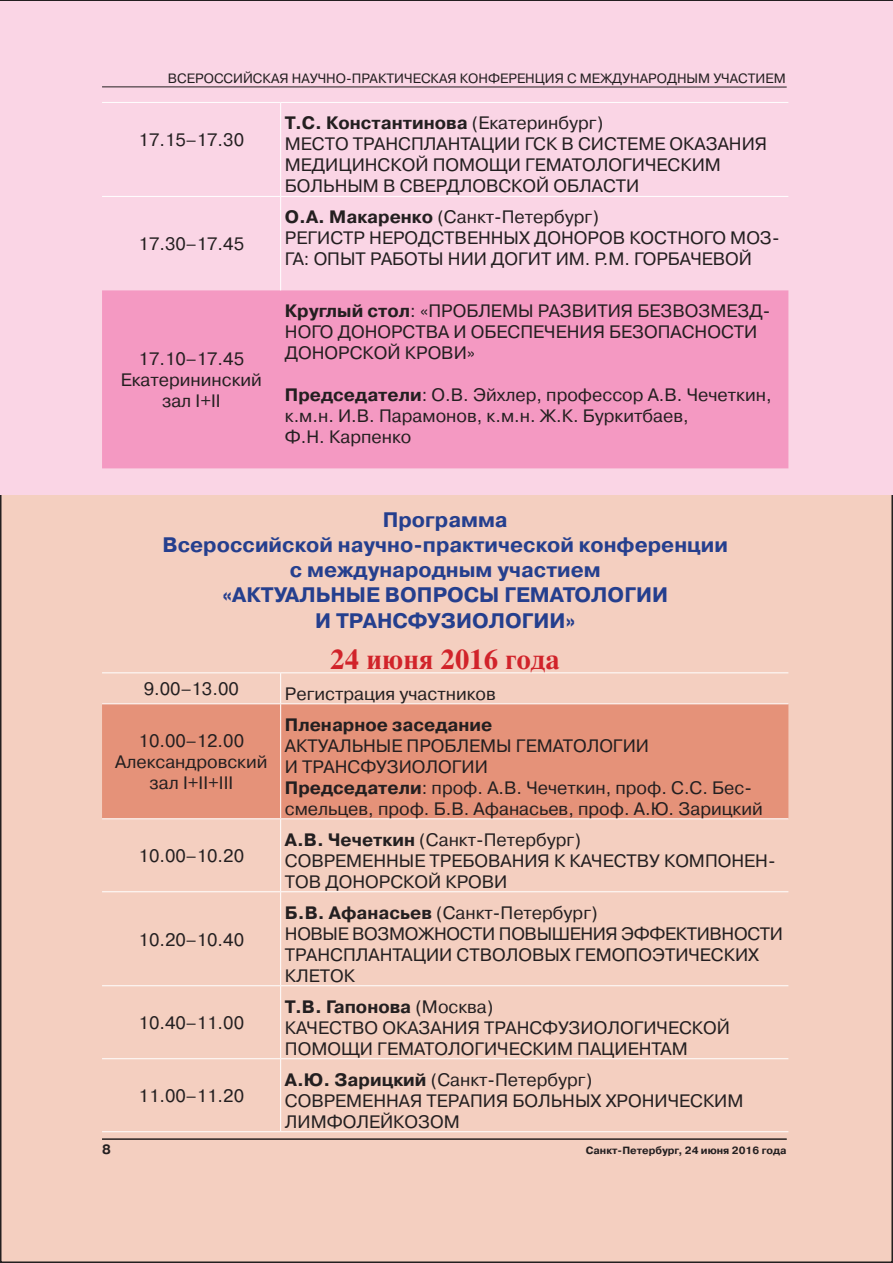
<style>
.page{position:relative;width:893px;height:1263px;background:#fff}
.page>*{position:absolute;margin:0;border:0;box-sizing:border-box;transform-origin:0 0}
.t1{font:700 27px "Thames C";color:#d1232a}
.t2{font:700 21px "Pragmatica C";color:#253f8e}
.t3{font:18px/21px "Pragmatica C";color:#231f20}
.t4{font:700 18px/21px "Pragmatica C";color:#231f20}
.t5{font:13.5px "Pragmatica C";color:#231f20}
.t6{font:700 13.5px "Pragmatica C";color:#231f20}
.t7{font:700 10.5px "Pragmatica C";color:#231f20}
.s1{font-weight:700}
.s2{font-weight:400}
</style>
<div class="page">
<div style="left:1px;top:1px;width:891px;height:1261px;background:#f4cfc0"></div>
<hr style="left:102px;top:1139px;width:685px;height:1px;background:#231f20">
<div style="left:0;top:1px;width:893px;height:493px;background:#fad5e5"></div>
<div style="left:102px;top:290px;width:686px;height:178px;background:#f499c2"></div>
<div style="left:102px;top:704px;width:686px;height:114px;background:#e59279"></div>
<hr style="left:102px;top:102px;width:179px;height:1px;background:#fff">
<hr style="left:281px;top:102px;width:507px;height:1px;background:#fff">
<hr style="left:280px;top:103px;width:1px;height:93px;background:#fff">
<hr style="left:102px;top:196px;width:179px;height:1px;background:#fff">
<hr style="left:281px;top:196px;width:507px;height:1px;background:#fff">
<hr style="left:280px;top:197px;width:1px;height:93px;background:#fff">
<hr style="left:102px;top:672px;width:179px;height:1px;background:#fff">
<hr style="left:281px;top:672px;width:507px;height:1px;background:#fff">
<hr style="left:280px;top:673px;width:1px;height:30px;background:#fff">
<hr style="left:102px;top:703px;width:179px;height:1px;background:#fff">
<hr style="left:281px;top:703px;width:507px;height:1px;background:#fff">
<hr style="left:280px;top:704px;width:1px;height:114px;background:#fff">
<hr style="left:102px;top:818px;width:179px;height:1px;background:#fff">
<hr style="left:281px;top:818px;width:507px;height:1px;background:#fff">
<hr style="left:280px;top:819px;width:1px;height:72px;background:#fff">
<hr style="left:102px;top:891px;width:179px;height:1px;background:#fff">
<hr style="left:281px;top:891px;width:507px;height:1px;background:#fff">
<hr style="left:280px;top:892px;width:1px;height:93px;background:#fff">
<hr style="left:102px;top:985px;width:179px;height:1px;background:#fff">
<hr style="left:281px;top:985px;width:507px;height:1px;background:#fff">
<hr style="left:280px;top:986px;width:1px;height:72px;background:#fff">
<hr style="left:102px;top:1058px;width:179px;height:1px;background:#fff">
<hr style="left:281px;top:1058px;width:507px;height:1px;background:#fff">
<hr style="left:280px;top:1059px;width:1px;height:72px;background:#fff">
<hr style="left:102px;top:1131px;width:179px;height:1px;background:#fff">
<hr style="left:281px;top:1131px;width:507px;height:1px;background:#fff">
<hr style="left:102px;top:87px;width:685px;height:1px;background:#231f20">
<p class="t5" style="left:168px;top:71px;width:617px">Всероссийская научно-п рактическая конференция с м еждународным участием</p>
<p class="t5" style="left:178px;top:71px;width:11px">с</p>
<p class="t5" style="left:225px;top:71px;width:11px">с</p>
<p class="t3" style="left:139px;top:129px;width:107px">17.15–17.30</p>
<p class="t3" style="left:139px;top:234px;width:107px">17.30–17.45</p>
<p class="t3" style="left:121px;top:349px;width:143px;text-align:center">17.10–17.45<br>Екатерининский зал I+II</p>
<p class="t3" style="left:285px;top:113px;width:320px"><span class="s1">Т.С. Константинова</span> (Екатеринбург)<br>МЕСТО ТРАН</p>
<p class="t3" style="left:398px;top:134px;width:39px">СПЛАНТАЦИИ</p>
<p class="t3" style="left:525px;top:134px;width:158px">ГСК В СИСТЕМЕ ОКАЗАНИЯ</p>
<p class="t3" style="left:285px;top:155px;width:30px">МЕДИЦИН</p>
<p class="t3" style="left:378px;top:155px;width:26px">СКОЙ</p>
<p class="t3" style="left:433px;top:155px;width:142px">ПОМОЩИ ГЕМАТОЛОГИЧЕ</p>
<p class="t3" style="left:668px;top:155px;width:55px">СКИМ</p>
<p class="t3" style="left:285px;top:176px;width:14px">БОЛЬНЫ</p>
<p class="t3" style="left:363px;top:176px;width:63px">М В СВЕРДЛОВ</p>
<p class="t3" style="left:498px;top:176px;width:26px">СКОЙ</p>
<p class="t3" style="left:553px;top:176px;width:14px">ОБЛА</p>
<p class="t3" style="left:603px;top:176px;width:25px">СТИ</p>
<p class="t3" style="left:285px;top:207px;width:316px"><span class="s1">О.А. Макаренко</span> (Санкт-Петербург)<br>РЕГИ</p>
<p class="t3" style="left:330px;top:228px;width:52px">СТР НЕРОД</p>
<p class="t3" style="left:431px;top:228px;width:27px">СТВЕННЫХ</p>
<p class="t3" style="left:534px;top:228px;width:14px">ДОНОРОВ</p>
<p class="t3" style="left:629px;top:228px;width:51px">КОСТНОГО</p>
<p class="t3" style="left:730px;top:228px;width:51px">МОЗ-</p>
<p class="t3" style="left:285px;top:249px;width:98px">ГА: ОПЫТ РАБОТЫ</p>
<p class="t3" style="left:448px;top:249px;width:14px">НИИ</p>
<p class="t3" style="left:491px;top:249px;width:13px">ДОГИТ</p>
<p class="t3" style="left:556px;top:249px;width:91px">ИМ. Р.М. ГОРБАЧЕВОЙ</p>
<p class="t4" style="left:285px;top:301px;width:170px">Круглый стол<span class="s2">: «ПРОБЛЕ</span></p>
<p class="t3" style="left:502px;top:301px;width:49px">МЫ РАЗВИТИЯ</p>
<p class="t3" style="left:637px;top:301px;width:13px">БЕЗВОЗ</p>
<p class="t3" style="left:710px;top:301px;width:29px">МЕЗД</p>
<p class="t3" style="left:763px;top:301px;width:9px">-</p>
<p class="t3" style="left:285px;top:322px;width:13px">НОГО</p>
<p class="t3" style="left:338px;top:322px;width:14px">ДОНОР</p>
<p class="t3" style="left:403px;top:322px;width:26px">СТВА</p>
<p class="t3" style="left:454px;top:322px;width:31px">И ОБЕ</p>
<p class="t3" style="left:508px;top:322px;width:39px">СПЕЧЕНИЯ</p>
<p class="t3" style="left:609px;top:322px;width:13px">БЕЗО</p>
<p class="t3" style="left:658px;top:322px;width:88px">ПАСНОСТИ</p>
<p class="t3" style="left:285px;top:343px;width:14px">ДОНОР</p>
<p class="t3" style="left:350px;top:343px;width:26px">СКОЙ</p>
<p class="t3" style="left:405px;top:343px;width:13px">КРОВИ</p>
<p class="t3" style="left:467px;top:343px;width:10px">»</p>
<p class="t3" style="left:285px;top:385px;width:488px"><span class="s1">Председатели</span>: О.В. Эйхлер, профессор А.В. Чечеткин, к.м.н. И .В. Парамонов, к.м.н. Ж.К. Буркитбаев,<br>Ф.Н . Карпенко</p>
<p class="t2" style="left:383px;top:508px;width:126px">Программа</p>
<p class="t2" style="left:162px;top:533px;width:567px">Всероссийской научно-практической конференции</p>
<p class="t2" style="left:290px;top:558px;width:313px">с международным участием</p>
<p class="t2" style="left:222px;top:584px;width:94px">«АКТУАЛЬНЫЕ</p>
<p class="t2" style="left:385px;top:584px;width:17px">ВОПРОСЫ</p>
<p class="t2" style="left:504px;top:584px;width:16px">ГЕМ</p>
<p class="t2" style="left:550px;top:584px;width:29px">АТОЛОГИИ</p>
<p class="t2" style="left:315px;top:609px;width:129px">ИТРАНСФУЗИОЛОГИИ</p>
<p class="t2" style="left:565px;top:609px;width:11px">»</p>
<h1 class="t1" style="left:331px;top:643px;width:231px">24 июня 2016 года</h1>
<p class="t3" style="left:144px;top:679px;width:97px">9.00–13.00</p>
<p class="t3" style="left:285px;top:683px;width:212px">Регистрация участников</p>
<p class="t3" style="left:115px;top:731px;width:154px;text-align:center">10.00–12.00<br>Александровский зал I+II+III</p>
<p class="t4" style="left:285px;top:714px;width:209px">Пленарное заседание</p>
<p class="t3" style="left:285px;top:735px;width:13px">АКТУАЛЬНЫЕ</p>
<p class="t3" style="left:407px;top:735px;width:26px">ПРОБЛЕ</p>
<p class="t3" style="left:480px;top:735px;width:86px">МЫ ГЕМАТОЛОГИИ</p>
<p class="t3" style="left:285px;top:756px;width:30px">И ТРАН</p>
<p class="t3" style="left:285px;top:756px;width:479px;text-indent:63px">СФУЗИОЛОГИИ<br><span class="s1">Председатели</span>: проф. А.В. Чечеткин, проф. С.С. Бес&shy;смельцев, проф. Б.В. Афанасьев, проф. А.Ю. Зарицкий</p>
<p class="t6" style="left:102px;top:1142px;width:10px">8</p>
<p class="t3" style="left:139px;top:846px;width:107px">10.00–10.20</p>
<p class="t3" style="left:139px;top:929px;width:107px">10.20–10.40</p>
<p class="t3" style="left:139px;top:1013px;width:107px">10.40–11.00</p>
<p class="t3" style="left:139px;top:1086px;width:107px">11.00–11.20</p>
<p class="t3" style="left:285px;top:829px;width:297px"><span class="s1">А.В. Чечеткин</span> (Санкт-Петербург)<br>СОВРЕ</p>
<p class="t3" style="left:346px;top:850px;width:30px">МЕННЫЕ</p>
<p class="t3" style="left:430px;top:850px;width:13px">ТРЕБОВАНИЯ</p>
<p class="t3" style="left:554px;top:850px;width:28px">К КАЧЕ</p>
<p class="t3" style="left:614px;top:850px;width:25px">СТВУ</p>
<p class="t3" style="left:664px;top:850px;width:67px">КОМПОНЕН</p>
<p class="t3" style="left:768px;top:850px;width:9px">-</p>
<p class="t3" style="left:285px;top:871px;width:13px">ТОВ</p>
<p class="t3" style="left:325px;top:871px;width:14px">ДОНОР</p>
<p class="t3" style="left:390px;top:871px;width:26px">СКОЙ</p>
<p class="t3" style="left:445px;top:871px;width:13px">КРОВИ</p>
<p class="t3" style="left:285px;top:902px;width:314px"><span class="s1">Б.В. Афанасьев</span> (Санкт-Петербург)<br>НОВЫЕ</p>
<p class="t3" style="left:352px;top:923px;width:13px">ВОЗ</p>
<p class="t3" style="left:389px;top:923px;width:31px">МОЖНО</p>
<p class="t3" style="left:460px;top:923px;width:66px">СТИ ПОВЫ</p>
<p class="t3" style="left:552px;top:923px;width:31px">ШЕНИЯ</p>
<p class="t3" style="left:621px;top:923px;width:57px">ЭФФЕКТИВНО</p>
<p class="t3" style="left:747px;top:923px;width:25px">СТИ</p>
<p class="t3" style="left:285px;top:944px;width:12px">ТРАН</p>
<p class="t3" style="left:330px;top:944px;width:39px">СПЛАНТАЦИИ</p>
<p class="t3" style="left:457px;top:944px;width:27px">СТВОЛОВЫХ</p>
<p class="t3" style="left:575px;top:944px;width:103px">ГЕМОПОЭТИЧЕ</p>
<p class="t3" style="left:711px;top:944px;width:26px">СКИХ</p>
<p class="t3" style="left:285px;top:965px;width:13px">КЛЕТОК</p>
<p class="t4" style="left:285px;top:996px;width:210px">Т.В. Гапонова <span class="s2">(Москва)<br>КАЧЕ</span></p>
<p class="t3" style="left:329px;top:1017px;width:26px">СТВО</p>
<p class="t3" style="left:382px;top:1017px;width:13px">ОКАЗАНИЯ</p>
<p class="t3" style="left:484px;top:1017px;width:12px">ТРАН</p>
<p class="t3" style="left:529px;top:1017px;width:42px">СФУЗИОЛОГИЧЕ</p>
<p class="t3" style="left:679px;top:1017px;width:26px">СКОЙ</p>
<p class="t3" style="left:285px;top:1038px;width:142px">ПОМОЩИ ГЕМАТОЛОГИЧЕ</p>
<p class="t3" style="left:520px;top:1038px;width:83px">СКИ М ПАЦИЕНТА</p>
<p class="t3" style="left:672px;top:1038px;width:18px">М</p>
<p class="t3" style="left:285px;top:1069px;width:309px"><span class="s1">А.Ю. Зарицкий</span> (Санкт-Петербург)<br>СОВРЕ</p>
<p class="t3" style="left:346px;top:1090px;width:29px">МЕННАЯ</p>
<p class="t3" style="left:426px;top:1090px;width:12px">ТЕРА</p>
<p class="t3" style="left:470px;top:1090px;width:56px">ПИЯ БОЛЬНЫХ</p>
<p class="t3" style="left:606px;top:1090px;width:14px">ХРОНИЧЕ</p>
<p class="t3" style="left:690px;top:1090px;width:55px">СКИМ</p>
<p class="t3" style="left:285px;top:1111px;width:72px">ЛИ МФОЛЕЙКОЗО</p>
<p class="t3" style="left:444px;top:1111px;width:18px">М</p>
<p class="t7" style="left:586px;top:1145px;width:202px">Санкт-Петербург, 24 июня 2016 года</p>
</div>
